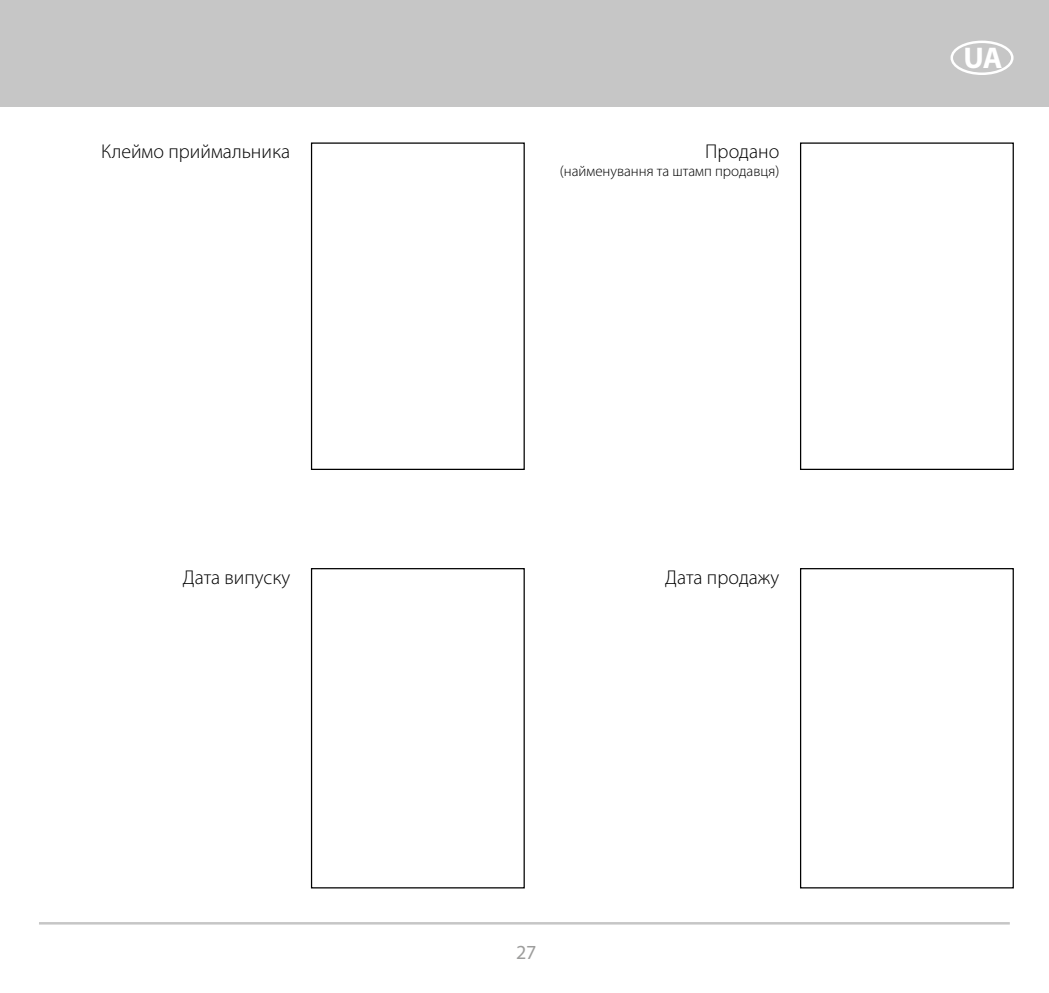
<style>
.page{position:relative;width:1049px;height:993px;background:#fff}
.page>*{position:absolute;margin:0;border:0;box-sizing:border-box;transform-origin:0 0}
.t1{font:700 30px "Myriad Pro";color:#fff}
.t2{font:300 20px "Myriad Pro";color:#000}
.t3{font:20px "Myriad Pro";color:#9d9d9c}
.t4{font:300 15px "Myriad Pro";color:#000}
</style>
<div class="page">
<div style="left:0;top:0;width:1049px;height:106px;background:#c6c6c6"></div>
<hr style="left:39px;top:921px;width:971px;height:3px;background:#c6c6c6">
<div style="left:950px;top:41px;width:63px;height:34px;border:2px solid #fff;border-radius:50%"></div>
<div style="left:311px;top:142px;width:214px;height:328px;border:1px solid #000"></div>
<div style="left:800px;top:142px;width:214px;height:328px;border:1px solid #000"></div>
<div style="left:311px;top:568px;width:214px;height:320px;border:1px solid #000"></div>
<div style="left:800px;top:568px;width:214px;height:320px;border:1px solid #000"></div>
<p class="t2" style="left:101px;top:140px;width:191px">Клеймо приймальника</p>
<p class="t2" style="left:183px;top:566px;width:109px">Дата випуску</p>
<p class="t2" style="left:705px;top:140px;width:76px">Продано</p>
<p class="t4" style="left:560px;top:163px;width:221px">(найменування та штамп продавця)</p>
<p class="t2" style="left:665px;top:566px;width:116px">Дата продажу</p>
<p class="t3" style="left:516px;top:939px;width:22px">27</p>
<h1 class="t1" style="left:963px;top:38px;width:41px">UA</h1>
</div>
